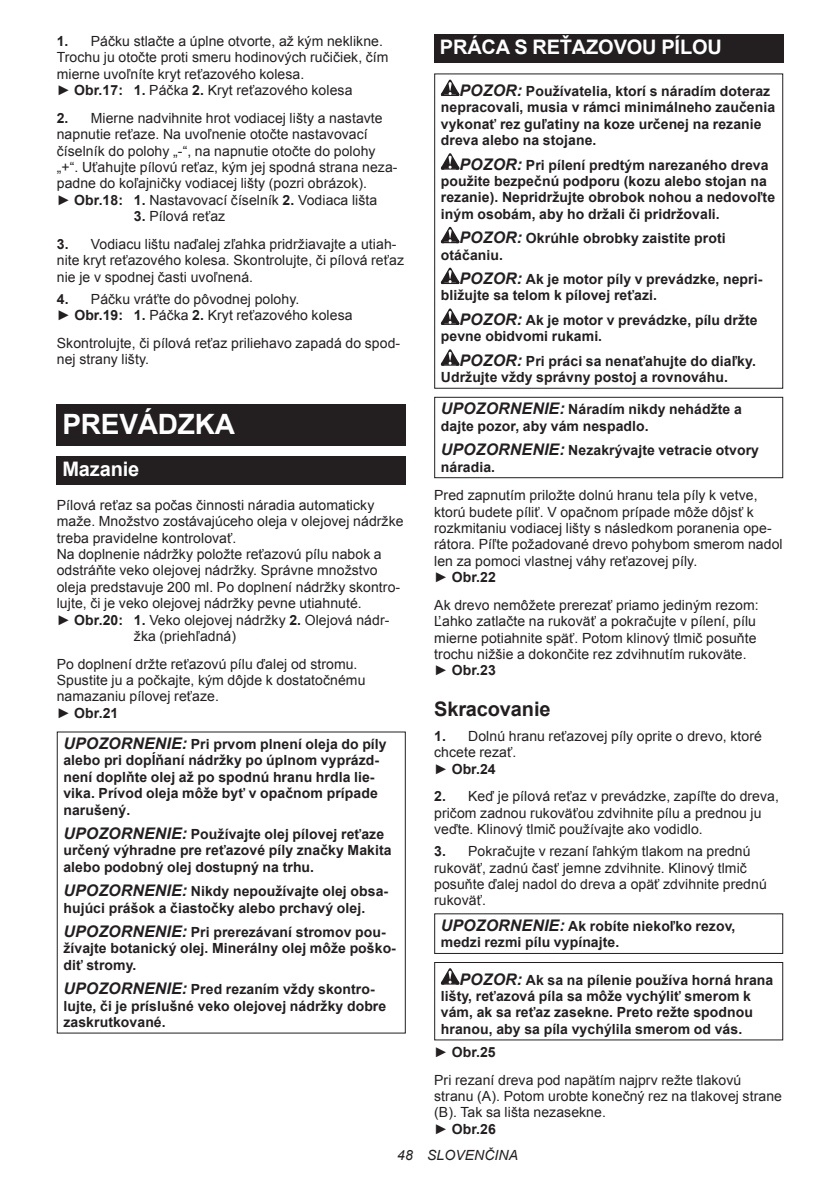
<style>
.page{position:relative;width:840px;height:1191px;background:#fff}
.page>*{position:absolute;margin:0;border:0;box-sizing:border-box;transform-origin:0 0}
.t1{font:700 28px "Arial";letter-spacing:-.01em;color:#fff}
.t2{font:700 20px "Arial";letter-spacing:-.01em;color:#fff}
.t3{font:700 20px "Arial";letter-spacing:-.01em;color:#231f20}
.t4{font:14px/16.4px "Arial";letter-spacing:.005em;color:#231f20}
.t5{font:700 14px/16.4px "Arial";letter-spacing:.005em;color:#231f20}
.t6{font:italic 14px "Arial";letter-spacing:.005em;color:#231f20}
.s1{font-weight:700}
.s2{font-style:italic;font-size:16px}
</style>
<div class="page">
<div style="left:57px;top:404px;width:348px;height:41px;background:#231f20"></div>
<div style="left:57px;top:456px;width:348px;height:29px;background:#231f20"></div>
<div style="left:434px;top:34px;width:348px;height:29px;background:#231f20"></div>
<svg style="left:440px;top:80px;width:19px;height:16px"></svg>
<svg style="left:440px;top:153px;width:19px;height:17px"></svg>
<svg style="left:440px;top:227px;width:19px;height:16px"></svg>
<svg style="left:440px;top:268px;width:19px;height:16px"></svg>
<svg style="left:440px;top:308px;width:19px;height:17px"></svg>
<svg style="left:440px;top:349px;width:19px;height:17px"></svg>
<div style="left:434px;top:73px;width:348px;height:316px;border:1px solid #231f20"></div>
<div style="left:434px;top:397px;width:348px;height:81px;border:1px solid #231f20"></div>
<div style="left:434px;top:913px;width:348px;height:41px;border:1px solid #231f20"></div>
<svg style="left:440px;top:968px;width:19px;height:16px"></svg>
<div style="left:434px;top:962px;width:348px;height:78px;border:1px solid #231f20"></div>
<p class="t4" style="left:57px;top:33px;width:333px"><span class="s1">1.</span> Páčku stlačte a úplne otvorte, až kým neklikne.<br>Trochu ju otočte proti smeru hodinových ručičiek, čím mierne uvoľníte kryt reťazového kolesa.<br>► <span class="s1">Obr.17: 1.</span> Páčka <span class="s1">2.</span> Kryt reťazového kolesa</p>
<p class="t4" style="left:57px;top:110px;width:342px"><span class="s1">2.</span> Mierne nadvihnite hrot vodiacej lišty a nastavte napnutie reťaze. Na uvoľnenie otočte nastavovací číselník do polohy „-“, na napnutie otočte do polohy „+“. Uťahujte pílovú reťaz, kým jej spodná strana neza&shy;padne do koľajničky vodiacej lišty (pozri obrázok).<br>► <span class="s1">Obr.18: 1.</span> Nastavovací číselník <span class="s1">2.</span> Vodiaca lišta</p>
<p class="t4" style="left:134px;top:208px;width:93px"><span class="s1">3.</span> Pílová reťaz</p>
<p class="t4" style="left:57px;top:236px;width:348px"><span class="s1">3.</span> Vodiacu lištu naďalej zľahka pridržiavajte a utiah&shy;nite kryt reťazového kolesa. Skontrolujte, či pílová reťaz nie je v spodnej časti uvoľnená.</p>
<p class="t4" style="left:57px;top:291px;width:297px"><span class="s1">4.</span> Páčku vráťte do pôvodnej polohy.<br>► <span class="s1">Obr.19: 1.</span> Páčka <span class="s1">2.</span> Kryt reťazového kolesa</p>
<p class="t4" style="left:57px;top:335px;width:345px">Skontrolujte, či pílová reťaz priliehavo zapadá do spod&shy;nej strany lišty.</p>
<h1 class="t1" style="left:62px;top:405px;width:174px">PREVÁDZKA</h1>
<h2 class="t2" style="left:62px;top:456px;width:78px">Mazanie</h2>
<p class="t4" style="left:57px;top:497px;width:319px">Pílová reťaz sa počas činnosti náradia automaticky</p>
<p class="t4" style="left:57px;top:513px;width:348px">maže. Množstvo zostávajúceho oleja v olejovej nádržke</p>
<p class="t4" style="left:57px;top:529px;width:181px">treba pravidelne kontrolovať.</p>
<p class="t4" style="left:57px;top:546px;width:326px">Na doplnenie nádržky položte reťazovú pílu nabok a</p>
<p class="t4" style="left:57px;top:562px;width:322px">odstráňte veko olejovej nádržky. Správne množstvo</p>
<p class="t4" style="left:57px;top:579px;width:345px">oleja predstavuje 200 ml. Po doplnení nádržky skontro-</p>
<p class="t4" style="left:57px;top:595px;width:306px">lujte, či je veko olejovej nádržky pevne utiahnuté.</p>
<p class="t4" style="left:57px;top:611px;width:334px">► <span class="s1">Obr.20: 1.</span> Veko olejovej nádržky <span class="s1">2.</span> Olejová nádr-</p>
<p class="t4" style="left:134px;top:628px;width:104px">žka (priehľadná)</p>
<p class="t4" style="left:57px;top:655px;width:310px">Po doplnení držte reťazovú pílu ďalej od stromu.<br>Spustite ju a počkajte, kým dôjde k dostatočnému namazaniu pílovej reťaze.<br>► <span class="s1">Obr.21</span></p>
<p class="t5" style="left:63px;top:736px;width:324px"><span class="s2">UPOZORNENIE:</span> Pri prvom plnení oleja do píly alebo pri dopĺňaní nádržky po úplnom vyprázd&shy;není doplňte olej až po spodnú hranu hrdla lie&shy;vika. Prívod oleja môže byť v opačnom prípade narušený.</p>
<p class="t5" style="left:63px;top:826px;width:329px"><span class="s2">UPOZORNENIE:</span> Používajte olej pílovej reťaze určený výhradne pre reťazové píly značky Makita alebo podobný olej dostupný na trhu.</p>
<p class="t5" style="left:63px;top:883px;width:326px"><span class="s2">UPOZORNENIE:</span> Nikdy nepoužívajte olej obsa&shy;hujúci prášok a čiastočky alebo prchavý olej.</p>
<p class="t5" style="left:63px;top:924px;width:334px"><span class="s2">UPOZORNENIE:</span> Pri prerezávaní stromov pou&shy;žívajte botanický olej. Minerálny olej môže poško&shy;diť stromy.</p>
<p class="t5" style="left:63px;top:981px;width:324px"><span class="s2">UPOZORNENIE:</span> Pred rezaním vždy skontro&shy;lujte, či je príslušné veko olejovej nádržky dobre zaskrutkované.</p>
<h2 class="t2" style="left:439px;top:34px;width:283px">PRÁCA S REŤAZOVOU PÍLOU</h2>
<p class="t5" style="left:440px;top:83px;width:335px;text-indent:19px"><span class="s2">POZOR:</span> Používatelia, ktorí s náradím doteraz nepracovali, musia v rámci minimálneho zaučenia vykonať rez guľatiny na koze určenej na rezanie dreva alebo na stojane.</p>
<p class="t5" style="left:440px;top:157px;width:335px;text-indent:19px"><span class="s2">POZOR:</span> Pri pílení predtým narezaného dreva použite bezpečnú podporu (kozu alebo stojan na rezanie). Nepridržujte obrobok nohou a nedovoľte iným osobám, aby ho držali či pridržovali.</p>
<p class="t5" style="left:440px;top:230px;width:286px;text-indent:19px"><span class="s2">POZOR:</span> Okrúhle obrobky zaistite proti otáčaniu.</p>
<p class="t5" style="left:440px;top:271px;width:323px;text-indent:19px"><span class="s2">POZOR:</span> Ak je motor píly v prevádzke, nepri&shy;bližujte sa telom k pílovej reťazi.</p>
<p class="t5" style="left:440px;top:312px;width:318px;text-indent:19px"><span class="s2">POZOR:</span> Ak je motor v prevádzke, pílu držte pevne obidvomi rukami.</p>
<p class="t5" style="left:440px;top:353px;width:316px;text-indent:19px"><span class="s2">POZOR:</span> Pri práci sa nenaťahujte do diaľky.<br>Udržujte vždy správny postoj a rovnováhu.</p>
<p class="t5" style="left:440px;top:402px;width:302px"><span class="s2">UPOZORNENIE:</span> Náradím nikdy nehádžte a dajte pozor, aby vám nespadlo.</p>
<p class="t5" style="left:440px;top:442px;width:319px"><span class="s2">UPOZORNENIE:</span> Nezakrývajte vetracie otvory náradia.</p>
<p class="t4" style="left:434px;top:487px;width:350px">Pred zapnutím priložte dolnú hranu tela píly k vetve, ktorú budete píliť. V opačnom prípade môže dôjsť k rozkmitaniu vodiacej lišty s následkom poranenia ope&shy;rátora. Píľte požadované drevo pohybom smerom nadol len za pomoci vlastnej váhy reťazovej píly.<br>► <span class="s1">Obr.22</span></p>
<p class="t4" style="left:434px;top:597px;width:326px">Ak drevo nemôžete prerezať priamo jediným rezom:<br>Ľahko zatlačte na rukoväť a pokračujte v pílení, pílu mierne potiahnite späť. Potom klinový tlmič posuňte trochu nižšie a dokončite rez zdvihnutím rukoväte. ► <span class="s1">Obr.23</span></p>
<h2 class="t3" style="left:434px;top:695px;width:118px">Skracovanie</h2>
<p class="t4" style="left:434px;top:728px;width:329px"><span class="s1">1.</span> Dolnú hranu reťazovej píly oprite o drevo, ktoré chcete rezať.<br>► <span class="s1">Obr.24</span></p>
<p class="t4" style="left:434px;top:788px;width:346px"><span class="s1">2.</span> Keď je pílová reťaz v prevádzke, zapíľte do dreva, pričom zadnou rukoväťou zdvihnite pílu a prednou ju veďte. Klinový tlmič používajte ako vodidlo.</p>
<p class="t4" style="left:434px;top:843px;width:334px"><span class="s1">3.</span> Pokračujte v rezaní ľahkým tlakom na prednú rukoväť, zadnú časť jemne zdvihnite. Klinový tlmič posuňte ďalej nadol do dreva a opäť zdvihnite prednú rukoväť.</p>
<p class="t5" style="left:440px;top:918px;width:296px"><span class="s2">UPOZORNENIE:</span> Ak robíte niekoľko rezov, medzi rezmi pílu vypínajte.</p>
<p class="t5" style="left:440px;top:972px;width:334px;text-indent:19px"><span class="s2">POZOR:</span> Ak sa na pílenie používa horná hrana lišty, reťazová píla sa môže vychýliť smerom k vám, ak sa reťaz zasekne. Preto režte spodnou hranou, aby sa píla vychýlila smerom od vás.</p>
<p class="t4" style="left:434px;top:1038px;width:308px;line-height:27.8px">► <span class="s1">Obr.25<br></span>Pri rezaní dreva pod napätím najprv režte tlakovú</p>
<p class="t4" style="left:434px;top:1088px;width:349px">stranu (A). Potom urobte konečný rez na tlakovej strane (B). Tak sa lišta nezasekne.<br>► <span class="s1">Obr.26</span></p>
<p class="t6" style="left:397px;top:1146px;width:122px">48 SLOVENČINA</p>
</div>
